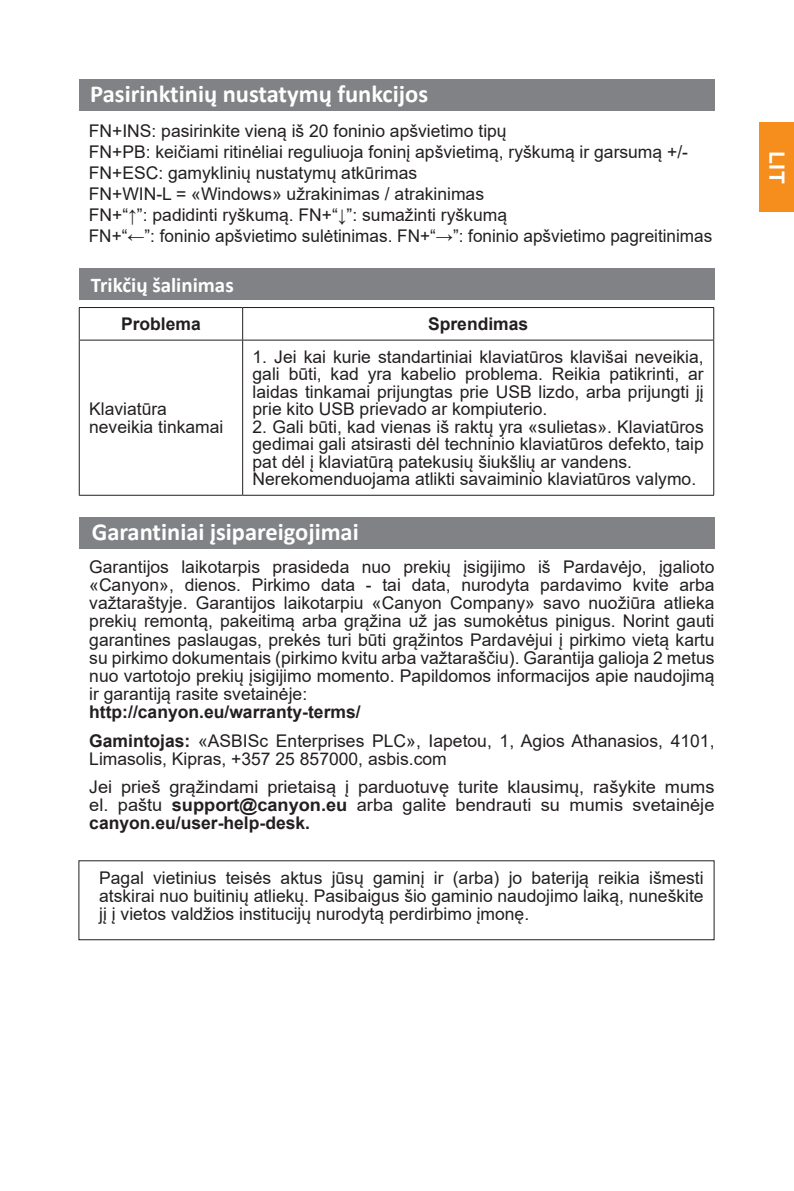
<style>
.page{position:relative;width:794px;height:1191px;background:#fff}
.page>*{position:absolute;margin:0;border:0;box-sizing:border-box;transform-origin:0 0}
.t1{font:700 24.5px "Calibri";color:#fff}
.t2{font:700 21px "Calibri";color:#fff}
.t3{font:700 21px "Arial";color:#fff}
.t4{font:17.5px/18.2px "Arial";color:#231f20;text-align:justify}
.t5{font:700 17.5px "Arial";color:#231f20}
.s1{font-weight:700}
</style>
<div class="page">
<div style="left:759px;top:123px;width:35px;height:89px;background:#f68e1e"></div>
<div style="left:79px;top:517px;width:635px;height:32px;background:#808285"></div>
<div style="left:79px;top:268px;width:635px;height:32px;background:#808285"></div>
<div style="left:78px;top:860px;width:636px;height:80px;border:1px solid #231f20"></div>
<div style="left:79px;top:79px;width:635px;height:32px;background:#808285"></div>
<hr style="left:79px;top:307px;width:164px;height:1px;background:#231f20">
<hr style="left:79px;top:308px;width:1px;height:32px;background:#231f20">
<hr style="left:243px;top:307px;width:471px;height:1px;background:#231f20">
<hr style="left:242px;top:308px;width:1px;height:32px;background:#231f20">
<hr style="left:713px;top:308px;width:1px;height:32px;background:#231f20">
<hr style="left:79px;top:339px;width:164px;height:2px;background:#231f20">
<hr style="left:79px;top:340px;width:1px;height:155px;background:#231f20">
<hr style="left:243px;top:339px;width:471px;height:2px;background:#231f20">
<hr style="left:242px;top:340px;width:1px;height:155px;background:#231f20">
<hr style="left:713px;top:340px;width:1px;height:155px;background:#231f20">
<hr style="left:79px;top:494px;width:164px;height:2px;background:#231f20">
<hr style="left:243px;top:494px;width:471px;height:2px;background:#231f20">
<p class="t1" style="left:90px;top:76px;width:339px">Pasirinktinių nustatymų funkcijos</p>
<p class="t4" style="left:89px;top:121px;width:419px">FN+INS: pasirinkite vieną iš 20 foninio apšvietimo tipų</p>
<p class="t4" style="left:89px;top:142px;width:601px">FN+PB: keičiami ritinėliai reguliuoja foninį apšvietimą, ryškumą ir garsumą +/-</p>
<p class="t4" style="left:89px;top:163px;width:330px">FN+ESC: gamyklinių nustatymų atkūrimas</p>
<p class="t4" style="left:89px;top:184px;width:397px">FN+WIN-L = «Windows» užrakinimas / atrakinimas</p>
<p class="t4" style="left:89px;top:205px;width:420px">FN+“↑”: padidinti ryškumą. FN+“↓”: sumažinti ryškumą</p>
<p class="t4" style="left:89px;top:226px;width:625px">FN+“←”: foninio apšvietimo sulėtinimas. FN+“→”: foninio apšvietimo pagreitinimas</p>
<p class="t2" style="left:91px;top:270px;width:144px">Trikčių šalinimas</p>
<p class="t5" style="left:121px;top:312px;width:81px">Problema</p>
<p class="t5" style="left:428px;top:312px;width:102px">Sprendimas</p>
<p class="t4" style="left:89px;top:400px;width:136px">Klaviatūra neveikia tinkamai</p>
<p class="t4" style="left:253px;top:348px;width:453px">1. Jei kai kurie standartiniai klaviatūros klavišai neveikia, gali būti, kad yra kabelio problema. Reikia patikrinti, ar laidas tinkamai prijungtas prie USB lizdo, arba prijungti jį prie kito USB prievado ar kompiuterio.</p>
<p class="t4" style="left:253px;top:418px;width:453px">2. Gali būti, kad vienas iš raktų yra «sulietas». Klaviatūros gedimai gali atsirasti dėl techninio klaviatūros defekto, taip pat dėl į klaviatūrą patekusių šiukšlių ar vandens.</p>
<p class="t4" style="left:253px;top:470px;width:445px">Nerekomenduojama atlikti savaiminio klaviatūros valymo.</p>
<p class="t1" style="left:92px;top:514px;width:268px">Garantiniai įsipareigojimai</p>
<p class="t4" style="left:89px;top:557px;width:627px">Garantijos laikotarpis prasideda nuo prekių įsigijimo iš Pardavėjo, įgalioto «Canyon», dienos. Pirkimo data - tai data, nurodyta pardavimo kvite arba važtaraštyje. Garantijos laikotarpiu «Canyon Company» savo nuožiūra atlieka prekių remontą, pakeitimą arba grąžina už jas sumokėtus pinigus. Norint gauti garantines paslaugas, prekės turi būti grąžintos Pardavėjui į pirkimo vietą kartu su pirkimo dokumentais (pirkimo kvitu arba važtaraščiu). Garantija galioja 2 metus nuo vartotojo prekių įsigijimo momento. Papildomos informacijos apie naudojimą ir garantiją rasite svetainėje:</p>
<p class="t5" style="left:89px;top:700px;width:273px">http://canyon.eu/warranty-terms/</p>
<p class="t4" style="left:89px;top:731px;width:627px"><span class="s1">Gamintojas:</span> «ASBISc Enterprises PLC», Iapetou, 1, Agios Athanasios, 4101,<br>Limasolis, Kipras, +357 25 857000, asbis.com</p>
<p class="t4" style="left:89px;top:777px;width:626px">Jei prieš grąžindami prietaisą į parduotuvę turite klausimų, rašykite mums el. paštu <span class="s1">support@canyon.eu</span> arba galite bendrauti su mumis svetainėje <span class="s1">canyon.eu/user-help-desk.</span></p>
<p class="t4" style="left:99px;top:868px;width:606px">Pagal vietinius teisės aktus jūsų gaminį ir (arba) jo bateriją reikia išmesti atskirai nuo buitinių atliekų. Pasibaigus šio gaminio naudojimo laiką, nuneškite jį į vietos valdžios institucijų nurodytą perdirbimo įmonę.</p>
<p class="t3" style="left:791px;top:151px;width:34px;rotate:90deg">LIT</p>
</div>
